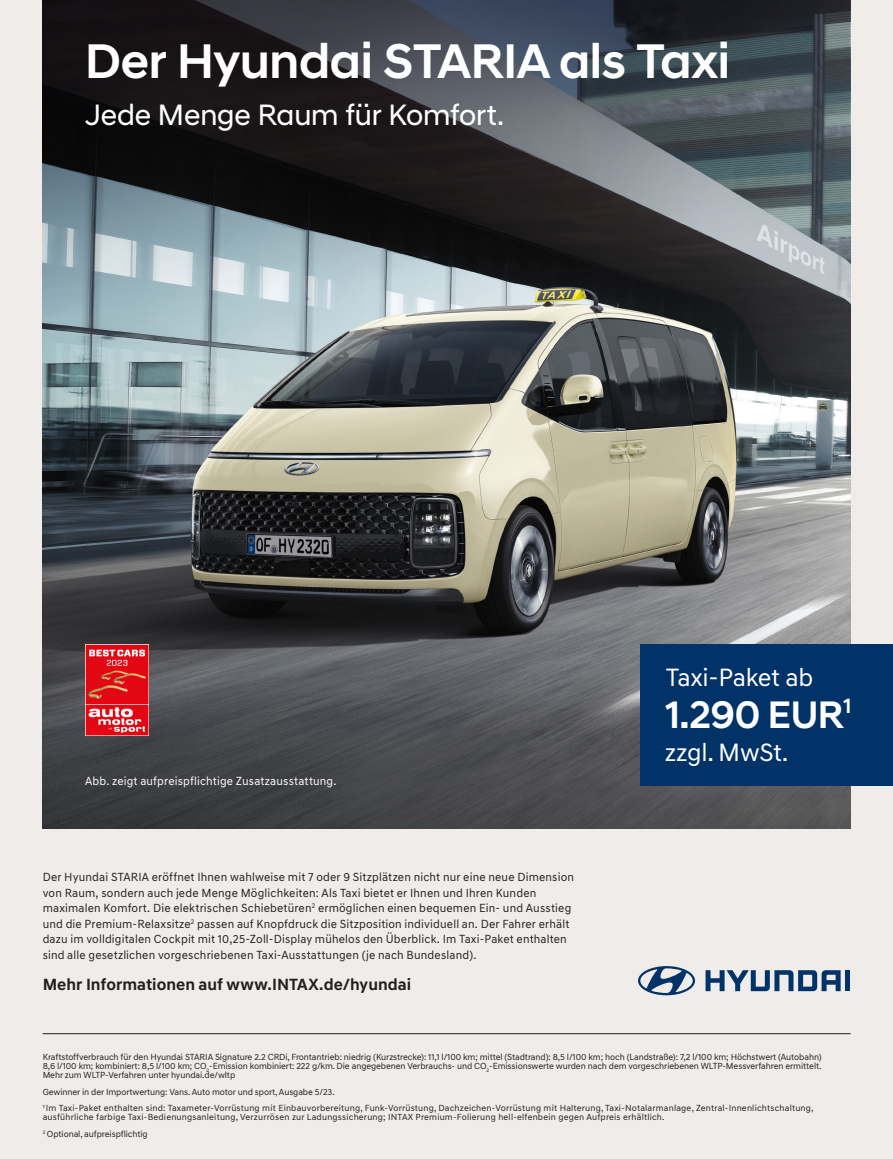
<style>
.page{position:relative;width:893px;height:1159px;background:#efece9}
.page>*{position:absolute;margin:0;border:0;box-sizing:border-box;transform-origin:0 0}
.t1{font:500 49.5px "Hyundai Sans Head";letter-spacing:-.005em;color:#fff}
.t2{font:500 39px "Hyundai Sans Head";letter-spacing:-.01em;color:#fff}
.t3{font:30px "Hyundai Sans Head";letter-spacing:-.005em;color:#fff}
.t4{font:25.5px "Hyundai Sans Text";letter-spacing:-.01em;color:#fff}
.t5{font:700 16.5px "Hyundai Sans Text";color:#231f20}
.t6{font:12px/15.6px "Hyundai Sans Text";letter-spacing:.015em;color:#231f20}
.t7{font:12px "Hyundai Sans Text";letter-spacing:.01em;color:#fff}
.t8{font:9px/9px "Hyundai Sans Text";letter-spacing:.02em;color:#231f20;text-align:justify}
.t9{font:9px "Hyundai Sans Text";letter-spacing:-.01em;color:#231f20}
</style>
<div class="page">
<hr style="left:43px;top:1033px;width:808px;height:1px;background:#231f20">
<svg style="left:705px;top:970px;width:136px;height:21px"></svg>
<div style="left:845px;top:970px;width:5px;height:21px;background:#013368"></div>
<svg style="left:638px;top:966px;width:57px;height:29px"></svg>
<img style="left:43px;top:453px;width:807px;height:376px">
<div style="left:641px;top:644px;width:252px;height:142px;background:#013368"></div>
<img style="left:85px;top:644px;width:63px;height:92px">
<svg style="left:43px;top:0;width:807px;height:453px;background:#585e61"></svg>
<p class="t1" style="left:85px;top:31px;width:647px">Der Hyundai STARIA als Taxi</p>
<p class="t3" style="left:85px;top:97px;width:421px">Jede Menge Raum für Komfort.</p>
<p class="t4" style="left:666px;top:662px;width:149px">Taxi-Paket ab</p>
<p class="t2" style="left:665px;top:691px;width:187px">1.290 EUR<sup>1</sup></p>
<p class="t7" style="left:85px;top:773px;width:253px">Abb. zeigt aufpreispflichtige Zusatzausstattung.</p>
<p class="t6" style="left:43px;top:869px;width:533px">Der Hyundai STARIA eröffnet Ihnen wahlweise mit 7 oder 9 Sitzplätzen nicht nur eine neue Dimension von Raum, sondern auch jede Menge Möglichkeiten: Als Taxi bietet er Ihnen und Ihren Kunden maximalen Komfort. Die elektrischen Schiebetüren<sup>2</sup> ermöglichen einen bequemen Ein- und Ausstieg und die Premium-Relaxsitze<sup>2</sup> passen auf Knopfdruck die Sitzposition individuell an. Der Fahrer erhält dazu im volldigitalen Cockpit mit 10,25-Zoll-Display mühelos den Überblick. Im Taxi-Paket enthalten sind alle gesetzlichen vorgeschriebenen Taxi-Ausstattungen (je nach Bundesland).</p>
<p class="t5" style="left:43px;top:974px;width:370px">Mehr Informationen auf www.INTAX.de/hyundai</p>
<p class="t4" style="left:665px;top:737px;width:125px">zzgl. MwSt.</p>
<p class="t8" style="left:43px;top:1052px;width:780px">Kraftstoffverbrauch für den Hyundai STARIA Signature 2.2 CRDi, Frontantrieb: niedrig (Kurzstrecke): 11,1 l/100 km; mittel (Stadtrand): 8,5 l/100 km; hoch (Landstraße): 7,2 l/100 km; Höchstwert (Autobahn)<br>8,6 l/100 km; kombiniert: 8,5 l/100 km; CO<sub>2</sub>-Emission kombiniert: 222 g/km. Die angegebenen Verbrauchs- und CO<sub>2</sub>-Emissionswerte wurden nach dem vorgeschriebenen WLTP-Messverfahren ermittelt.<br>Mehr zum WLTP-Verfahren unter hyundai.de/wltp</p>
<p class="t9" style="left:43px;top:1086px;width:294px">Gewinner in der Importwertung: Vans. Auto motor und sport, Ausgabe 5/23.</p>
<p class="t8" style="left:43px;top:1103px;width:772px">1 Im Taxi-Paket enthalten sind: Taxameter-Vorrüstung mit Einbauvorbereitung, Funk-Vorrüstung, Dachzeichen-Vorrüstung mit Halterung, Taxi-Notalarmanlage, Zentral-Innenlichtschaltung, ausführliche farbige Taxi-Bedienungsanleitung, Verzurrösen zur Ladungssicherung; INTAX Premium-Folierung hell-elfenbein gegen Aufpreis erhältlich.</p>
<p class="t9" style="left:43px;top:1128px;width:107px"><sup>2</sup> Optional, aufpreispflichtig</p>
</div>
